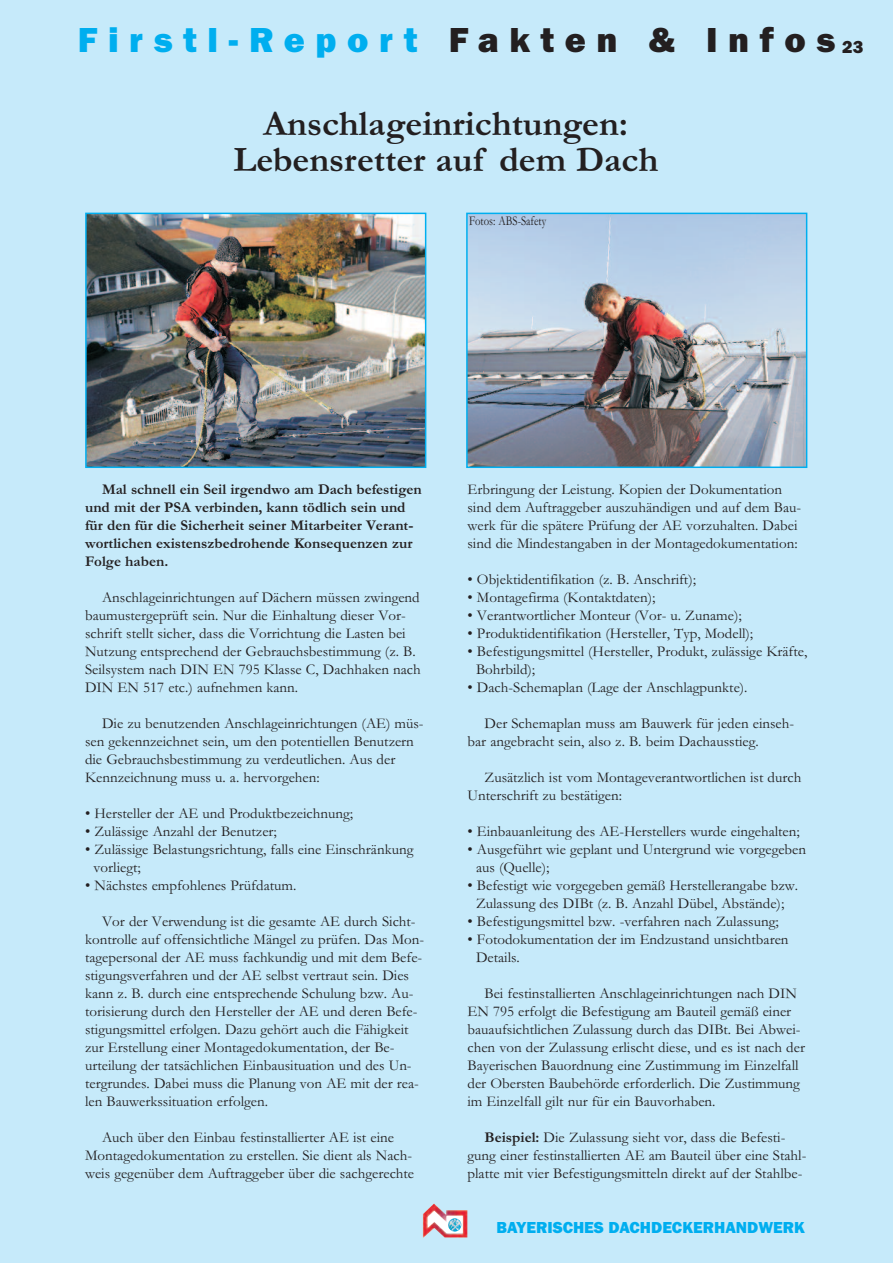
<style>
.page{position:relative;width:893px;height:1263px;background:#c6eafa}
.page>*{position:absolute;margin:0;border:0;box-sizing:border-box;transform-origin:0 0}
.t1{font:700 36px/36px "Garamond";color:#231f20;text-align:center}
.t2{font:800 36px "Franklin Gothic";letter-spacing:.295em;color:#00aeef}
.t3{font:800 16.5px "Franklin Gothic";color:#00aeef}
.t4{font:15px/18px "Garamond";color:#231f20}
.t5{font:700 15px/18px "Garamond";color:#231f20}
.t6{font:13.5px "Garamond";color:#231f20;scale:.8 1}
.s1{color:#231f20}
.s2{font-size:18px;color:#231f20}
.s3{font-weight:700}
</style>
<div class="page">
<img style="left:423px;top:1203px;width:44px;height:35px">
<img style="left:88px;top:216px;width:335px;height:249px">
<div style="left:85px;top:213px;width:341px;height:255px;border:2px solid #00aeef"></div>
<img style="left:469px;top:216px;width:335px;height:249px">
<div style="left:466px;top:213px;width:341px;height:255px;border:2px solid #00aeef"></div>
<h1 class="t2" style="left:78px;top:18px;width:787px">Firstl-Report <span class="s1">Fakten &amp; Infos</span><span class="s2">23</span></h1>
<h1 class="t1" style="left:234px;top:105px;width:426px">Anschlageinrichtungen:<br>Lebensretter auf dem Dach</h1>
<p class="t6" style="left:469px;top:212px;width:98px">Fotos: ABS-Safety</p>
<p class="t5" style="left:85px;top:480px;width:338px;text-indent:17px">Mal schnell ein Seil irgendwo am Dach befestigen und mit der PSA verbinden, kann tödlich sein und für den für die Sicherheit seiner Mitarbeiter Verant&shy;wortlichen existenszbedrohende Konsequenzen zur Folge haben.</p>
<p class="t4" style="left:85px;top:588px;width:337px;text-indent:17px">Anschlageinrichtungen auf Dächern müssen zwingend baumustergeprüft sein. Nur die Einhaltung dieser Vor&shy;schrift stellt sicher, dass die Vorrichtung die Lasten bei Nutzung entsprechend der Gebrauchsbestimmung (z. B.<br>Seilsystem nach DIN EN 795 Klasse C, Dachhaken nach DIN EN 517 etc.) aufnehmen kann.</p>
<p class="t4" style="left:85px;top:714px;width:340px;text-indent:17px">Die zu benutzenden Anschlageinrichtungen (AE) müs&shy;sen gekennzeichnet sein, um den potentiellen Benutzern die Gebrauchsbestimmung zu verdeutlichen. Aus der Kennzeichnung muss u. a. hervorgehen:</p>
<p class="t4" style="left:85px;top:804px;width:269px">• Hersteller der AE und Produktbezeichnung;</p>
<p class="t4" style="left:85px;top:822px;width:193px">• Zulässige Anzahl der Benutzer;</p>
<p class="t4" style="left:94px;top:840px;width:321px;text-indent:-9px">• Zulässige Belastungsrichtung, falls eine Einschränkung vorliegt;</p>
<p class="t4" style="left:85px;top:876px;width:213px">• Nächstes empfohlenes Prüfdatum.</p>
<p class="t4" style="left:85px;top:912px;width:341px;text-indent:17px">Vor der Verwendung ist die gesamte AE durch Sicht&shy;kontrolle auf offensichtliche Mängel zu prüfen. Das Mon&shy;tagepersonal der AE muss fachkundig und mit dem Befe&shy;stigungsverfahren und der AE selbst vertraut sein. Dies kann z. B. durch eine entsprechende Schulung bzw. Au&shy;torisierung durch den Hersteller der AE und deren Befe&shy;stigungsmittel erfolgen. Dazu gehört auch die Fähigkeit zur Erstellung einer Montagedokumentation, der Be&shy;urteilung der tatsächlichen Einbausituation und des Un&shy;tergrundes. Dabei muss die Planung von AE mit der rea&shy;len Bauwerkssituation erfolgen.</p>
<p class="t4" style="left:85px;top:1128px;width:331px;text-align:center">Auch über den Einbau festinstallierter AE ist eine<br>Montagedokumentation zu erstellen. Sie dient als Nach&shy;weis gegenüber dem Auftraggeber über die sachgerechte</p>
<p class="t4" style="left:467px;top:480px;width:335px">Erbringung der Leistung. Kopien der Dokumentation sind dem Auftraggeber auszuhändigen und auf dem Bau&shy;werk für die spätere Prüfung der AE vorzuhalten. Dabei sind die Mindestangaben in der Montagedokumentation:</p>
<p class="t4" style="left:467px;top:570px;width:230px">• Objektidentifikation (z. B. Anschrift);</p>
<p class="t4" style="left:467px;top:588px;width:189px">• Montagefirma (Kontaktdaten);</p>
<p class="t4" style="left:467px;top:606px;width:276px">• Verantwortlicher Monteur (Vor- u. Zuname);</p>
<p class="t4" style="left:467px;top:624px;width:287px">• Produktidentifikation (Hersteller, Typ, Modell);</p>
<p class="t4" style="left:476px;top:642px;width:333px;text-indent:-9px">• Befestigungsmittel (Hersteller, Produkt, zulässige Kräfte,<br>Bohrbild);</p>
<p class="t4" style="left:467px;top:678px;width:282px">• Dach-Schemaplan (Lage der Anschlagpunkte).</p>
<p class="t4" style="left:467px;top:714px;width:328px;text-indent:17px">Der Schemaplan muss am Bauwerk für jeden einseh&shy;bar angebracht sein, also z. B. beim Dachausstieg.</p>
<p class="t4" style="left:467px;top:768px;width:335px;text-indent:17px">Zusätzlich ist vom Montageverantwortlichen ist durch<br>Unterschrift zu bestätigen:</p>
<p class="t4" style="left:467px;top:822px;width:334px">• Einbauanleitung des AE-Herstellers wurde eingehalten;</p>
<p class="t4" style="left:476px;top:840px;width:332px;text-indent:-9px">• Ausgeführt wie geplant und Untergrund wie vorgegeben aus (Quelle);</p>
<p class="t4" style="left:467px;top:876px;width:332px;text-align:center">• Befestigt wie vorgegeben gemäß Herstellerangabe bzw.<br>Zulassung des DIBt (z. B. Anzahl Dübel, Abstände);</p>
<p class="t4" style="left:467px;top:912px;width:313px">• Befestigungsmittel bzw. -verfahren nach Zulassung;</p>
<p class="t4" style="left:476px;top:930px;width:314px;text-indent:-9px">• Fotodokumentation der im Endzustand unsichtbaren<br>Details.</p>
<p class="t4" style="left:467px;top:984px;width:339px;text-indent:17px">Bei festinstallierten Anschlageinrichtungen nach DIN EN 795 erfolgt die Befestigung am Bauteil gemäß einer bauaufsichtlichen Zulassung durch das DIBt. Bei Abwei&shy;chen von der Zulassung erlischt diese, und es ist nach der Bayerischen Bauordnung eine Zustimmung im Einzelfall der Obersten Baubehörde erforderlich. Die Zustimmung im Einzelfall gilt nur für ein Bauvorhaben.</p>
<p class="t4" style="left:467px;top:1128px;width:340px;text-align:center"><span class="s3">Beispiel:</span> Die Zulassung sieht vor, dass die Befesti-<br>gung einer festinstallierten AE am Bauteil über eine Stahl&shy;platte mit vier Befestigungsmitteln direkt auf der Stahlbe-</p>
<p class="t3" style="left:496px;top:1218px;width:310px">BAYERISCHES DACHDECKERHANDWERK</p>
</div>
